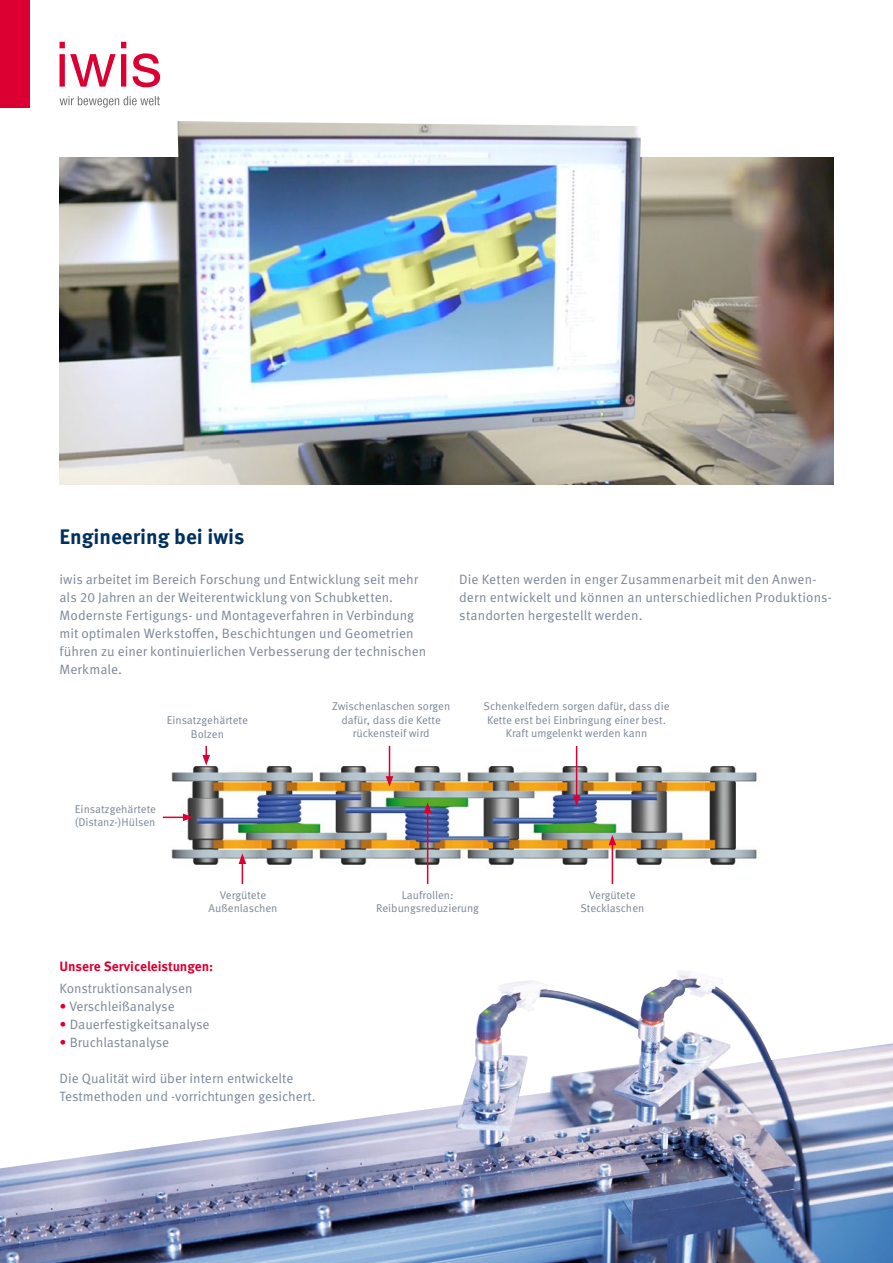
<style>
.page{position:relative;width:893px;height:1263px;background:#fff}
.page>*{position:absolute;margin:0;border:0;box-sizing:border-box;transform-origin:0 0}
.t1{font:700 21px "Meta OT";color:#00305e}
.t2{font:13.5px/18px "Meta OT";color:#7a8696}
.t3{font:700 13.5px "Meta OT";letter-spacing:-.005em;color:#db0031}
.t4{font:11.25px/13.5px "Meta OT";color:#7a8696;text-align:center}
.s1{color:#db0031}
</style>
<div class="page">
<img style="left:60px;top:157px;width:773px;height:328px">
<img style="left:178px;top:121px;width:463px;height:153px">
<img style="left:0;top:970px;width:893px;height:293px">
<img style="left:164px;top:755px;width:593px;height:123px">
<svg style="left:202px;top:746px;width:8px;height:19px"></svg>
<svg style="left:239px;top:853px;width:7px;height:31px"></svg>
<hr style="left:427px;top:811px;width:1px;height:73px;background:#db0031">
<svg style="left:424px;top:802px;width:7px;height:11px"></svg>
<hr style="left:612px;top:843px;width:1px;height:41px;background:#db0031">
<svg style="left:609px;top:835px;width:7px;height:10px"></svg>
<hr style="left:389px;top:746px;width:1px;height:32px;background:#db0031">
<svg style="left:386px;top:776px;width:7px;height:11px"></svg>
<hr style="left:576px;top:746px;width:1px;height:52px;background:#db0031">
<svg style="left:573px;top:795px;width:7px;height:11px"></svg>
<hr style="left:163px;top:816px;width:22px;height:2px;background:#db0031">
<svg style="left:183px;top:813px;width:10px;height:8px"></svg>
<div style="left:0;top:0;width:30px;height:108px;background:#db0031"></div>
<svg style="left:60px;top:96px;width:100px;height:12px"></svg>
<svg style="left:60px;top:42px;width:100px;height:45px"></svg>
<h1 class="t1" style="left:60px;top:524px;width:186px">Engineering bei iwis</h1>
<p class="t2" style="left:60px;top:571px;width:368px">iwis arbeitet im Bereich Forschung und Entwicklung seit mehr als 20 Jahren an der Weiterentwicklung von Schubketten.<br>Modernste Fertigungs- und Montageverfahren in Verbindung mit optimalen Werkstoffen, Beschichtungen und Geometrien führen zu einer kontinuierlichen Verbesserung der technischen Merkmale.</p>
<p class="t2" style="left:459px;top:571px;width:373px">Die Ketten werden in enger Zusammenarbeit mit den Anwen&shy;dern entwickelt und können an unterschiedlichen Produktions&shy;standorten hergestellt werden.</p>
<p class="t4" style="left:167px;top:713px;width:83px">Einsatzgehärtete<br>Bolzen</p>
<p class="t4" style="left:332px;top:700px;width:120px">Zwischenlaschen sorgen dafür, dass die Kette rückensteif wird</p>
<p class="t4" style="left:484px;top:700px;width:187px">Schenkelfedern sorgen dafür, dass die<br>Kette erst bei Einbringung einer best.<br>Kraft umgelenkt werden kann</p>
<p class="t4" style="left:75px;top:802px;width:83px;text-align:left">Einsatzgehärtete (Distanz-)Hülsen</p>
<p class="t4" style="left:209px;top:888px;width:70px">Vergütete<br>Außenlaschen</p>
<p class="t3" style="left:60px;top:958px;width:155px">Unsere Serviceleistungen:</p>
<p class="t2" style="left:60px;top:980px;width:135px">Konstruktionsanalysen</p>
<p class="t2" style="left:60px;top:998px;width:117px"><span class="s1">•</span> Verschleißanalyse</p>
<p class="t2" style="left:60px;top:1016px;width:152px"><span class="s1">•</span> Dauerfestigkeitsanalyse</p>
<p class="t2" style="left:60px;top:1034px;width:111px"><span class="s1">•</span> Bruchlastanalyse</p>
<p class="t2" style="left:60px;top:1070px;width:258px">Die Qualität wird über intern entwickelte<br>Testmethoden und -vorrichtungen gesichert.</p>
<p class="t4" style="left:376px;top:888px;width:104px">Laufrollen:<br>Reibungsreduzierung</p>
<p class="t4" style="left:580px;top:888px;width:66px">Vergütete<br>Stecklaschen</p>
</div>
